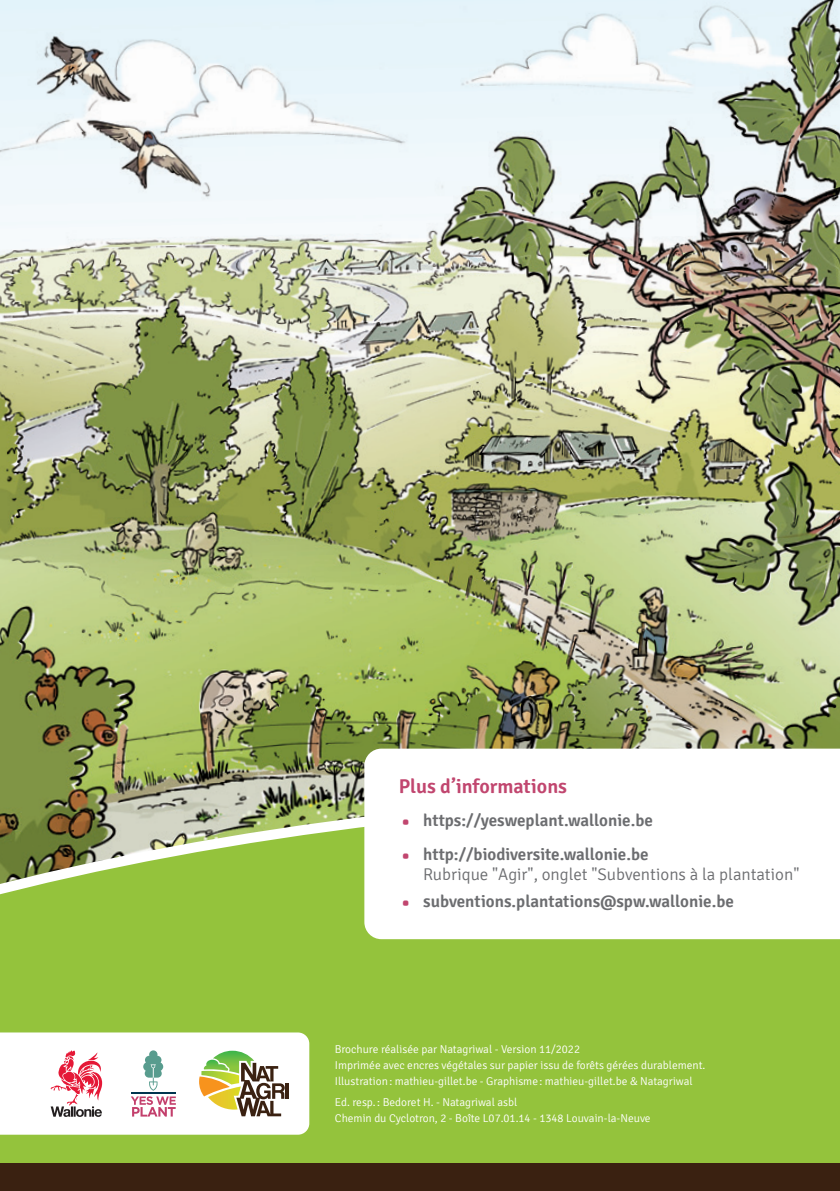
<style>
.page{position:relative;width:840px;height:1191px;background:#fff}
.page>*{position:absolute;margin:0;border:0;box-sizing:border-box;transform-origin:0 0}
.t1{font:300 48px "Signika";color:#c1466f}
.t2{font:600 20px "Signika";color:#c1466f}
.t3{font:300 17px/20px "Signika";color:#6c6d70}
.t4{font:600 17px "Signika";color:#6c6d70}
.t5{font:300 11.4px/16px "Signika";color:#fff}
.s1{font-weight:600}
.s2{font-family:"Franklin Gothic";font-weight:400}
</style>
<div class="page">
<div style="left:0;top:0;width:839px;height:1191px;background:#94c33c"></div>
<img style="left:0;top:0;width:839px;height:895px">
<div style="left:0;top:1163px;width:839px;height:28px;background:#3a2111"></div>
<div style="left:364px;top:748px;width:475px;height:191px;background:#fff"></div>
<svg style="left:0;top:1032px;width:309px;height:102px;background:#ece5de"></svg>
<p class="t2" style="left:398px;top:774px;width:170px">Plus d’informations</p>
<p class="t1" style="left:398px;top:794px;width:15px">·</p>
<p class="t4" style="left:423px;top:810px;width:231px">https://yesweplant.wallonie.be</p>
<p class="t1" style="left:398px;top:827px;width:15px">·</p>
<p class="t3" style="left:423px;top:844px;width:377px"><span class="s1">http://biodiversite.wallonie.be<br></span>Rubrique "Agir", onglet "Subventions à la plantation"</p>
<p class="t1" style="left:398px;top:875px;width:15px">·</p>
<p class="t4" style="left:423px;top:891px;width:312px">subventions.plantations@spw.wallonie.be</p>
<p class="t5" style="left:334px;top:1041px;width:372px">Brochure réalisée par Natagriwal - Version 11/2022<br>Imprimée avec encres végétales sur papier issu de forêts gérées durablement.<br>Illustration: mathieu-gillet.be - Graphisme: mathieu-gillet.be <span class="s2">&amp;</span> Natagriwal</p>
<p class="t5" style="left:334px;top:1094px;width:317px">Ed. resp.: Bedoret H. - Natagriwal asbl<br>Chemin du Cyclotron, 2 - Boîte L07.01.14 - 1348 Louvain-la-Neuve</p>
</div>
